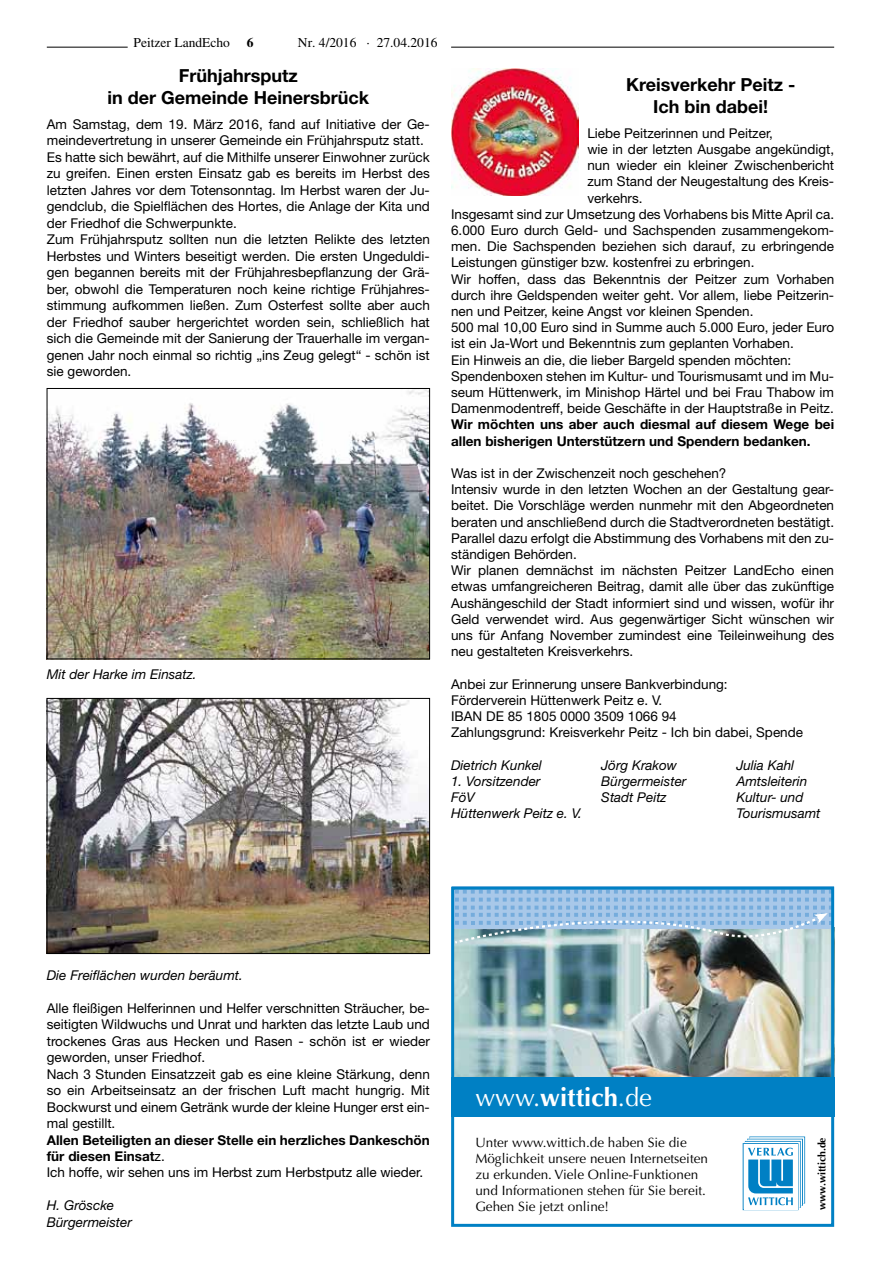
<style>
.page{position:relative;width:881px;height:1263px;background:#fff}
.page>*{position:absolute;margin:0;border:0;box-sizing:border-box;transform-origin:0 0}
.t1{font:25.5px "Optima LT";color:#fff}
.t2{font:700 18px/21.9px "Helvetica Neue LT";color:#000;text-align:center}
.t3{font:13.5px/16.5px "Helvetica Neue LT";color:#000}
.t4{font:700 13.5px/16.5px "Helvetica Neue LT";color:#000}
.t5{font:italic 13.5px/16.5px "Helvetica Neue LT";color:#000}
.t6{font:13.5px/16.2px "Optima LT";color:#000}
.t7{font:13.5px "Times LT";color:#000}
.t8{font:700 10.5px "Optima LT";color:#000}
.s1{font-weight:700}
.s2{font-weight:400}
</style>
<div class="page">
<hr style="left:47px;top:47px;width:81px;height:1px;background:#000">
<hr style="left:451px;top:47px;width:382px;height:1px;background:#000">
<img style="left:49px;top:390px;width:378px;height:267px">
<div style="left:47px;top:388px;width:382px;height:271px;border:1px solid #000"></div>
<img style="left:49px;top:700px;width:378px;height:252px">
<div style="left:47px;top:698px;width:382px;height:256px;border:1px solid #000"></div>
<img style="left:451px;top:68px;width:127px;height:128px">
<img style="left:455px;top:945px;width:374px;height:132px">
<svg style="left:455px;top:891px;width:374px;height:54px;background:#9fbed8"></svg>
<div style="left:451px;top:1077px;width:382px;height:39px;background:#0080c4"></div>
<svg style="left:742px;top:1136px;width:62px;height:74px"></svg>
<div style="left:451px;top:887px;width:382px;height:340px;border:3px solid #0080c4"></div>
<p class="t7" style="left:133px;top:34px;width:121px">Peitzer LandEcho <span class="s1">6</span></p>
<p class="t7" style="left:298px;top:34px;width:141px">Nr. 4/2016 · 27.04.2016</p>
<h2 class="t2" style="left:107px;top:64px;width:263px">Frühjahrsputz<br>in der Gemeinde Heinersbrück</h2>
<p class="t3" style="left:47px;top:116px;width:384px">Am Samstag, dem 19. März 2016, fand auf Initiative der Ge&shy;meindevertretung in unserer Gemeinde ein Frühjahrsputz statt.<br>Es hatte sich bewährt, auf die Mithilfe unserer Einwohner zurück zu greifen. Einen ersten Einsatz gab es bereits im Herbst des letzten Jahres vor dem Totensonntag. Im Herbst waren der Ju&shy;gendclub, die Spielflächen des Hortes, die Anlage der Kita und der Friedhof die Schwerpunkte.<br>Zum Frühjahrsputz sollten nun die letzten Relikte des letzten Herbstes und Winters beseitigt werden. Die ersten Ungeduldi&shy;gen begannen bereits mit der Frühjahresbepflanzung der Grä&shy;ber, obwohl die Temperaturen noch keine richtige Frühjahres&shy;stimmung aufkommen ließen. Zum Osterfest sollte aber auch der Friedhof sauber hergerichtet worden sein, schließlich hat sich die Gemeinde mit der Sanierung der Trauerhalle im vergan&shy;genen Jahr noch einmal so richtig „ins Zeug gelegt“ - schön ist sie geworden.</p>
<p class="t5" style="left:47px;top:665px;width:151px">Mit der Harke im Einsatz.</p>
<h2 class="t2" style="left:625px;top:74px;width:171px">Kreisverkehr Peitz -<br>Ich bin dabei!</h2>
<p class="t3" style="left:587px;top:124px;width:187px">Liebe Peitzerinnen und Peitzer,</p>
<p class="t3" style="left:587px;top:141px;width:248px">wie in der letzten Ausgabe angekündigt,</p>
<p class="t3" style="left:587px;top:157px;width:248px">nun wieder ein kleiner Zwischenbericht</p>
<p class="t3" style="left:587px;top:173px;width:248px">zum Stand der Neugestaltung des Kreis-</p>
<p class="t3" style="left:587px;top:189px;width:57px">verkehrs.</p>
<p class="t3" style="left:451px;top:205px;width:384px">Insgesamt sind zur Umsetzung des Vorhabens bis Mitte April ca.</p>
<p class="t3" style="left:451px;top:222px;width:384px">6.000 Euro durch Geld- und Sachspenden zusammengekom-</p>
<p class="t3" style="left:451px;top:238px;width:384px">men. Die Sachspenden beziehen sich darauf, zu erbringende</p>
<p class="t3" style="left:451px;top:254px;width:305px">Leistungen günstiger bzw. kostenfrei zu erbringen.</p>
<p class="t3" style="left:451px;top:270px;width:384px">Wir hoffen, dass das Bekenntnis der Peitzer zum Vorhaben</p>
<p class="t3" style="left:451px;top:286px;width:384px">durch ihre Geldspenden weiter geht. Vor allem, liebe Peitzerin-</p>
<p class="t3" style="left:451px;top:303px;width:304px">nen und Peitzer, keine Angst vor kleinen Spenden.</p>
<p class="t3" style="left:451px;top:319px;width:384px">500 mal 10,00 Euro sind in Summe auch 5.000 Euro, jeder Euro</p>
<p class="t3" style="left:451px;top:335px;width:344px">ist ein Ja-Wort und Bekenntnis zum geplanten Vorhaben.</p>
<p class="t3" style="left:451px;top:351px;width:341px">Ein Hinweis an die, die lieber Bargeld spenden möchten:</p>
<p class="t3" style="left:451px;top:367px;width:384px">Spendenboxen stehen im Kultur- und Tourismusamt und im Mu-</p>
<p class="t3" style="left:451px;top:384px;width:384px">seum Hüttenwerk, im Minishop Härtel und bei Frau Thabow im</p>
<p class="t3" style="left:451px;top:400px;width:384px">Damenmodentreff, beide Geschäfte in der Hauptstraße in Peitz.</p>
<p class="t4" style="left:451px;top:416px;width:384px">Wir möchten uns aber auch diesmal auf diesem Wege bei allen bisherigen Unterstützern und Spendern bedanken.</p>
<p class="t3" style="left:451px;top:465px;width:384px">Was ist in der Zwischenzeit noch geschehen?<br>Intensiv wurde in den letzten Wochen an der Gestaltung gear&shy;beitet. Die Vorschläge werden nunmehr mit den Abgeordneten beraten und anschließend durch die Stadtverordneten bestätigt.<br>Parallel dazu erfolgt die Abstimmung des Vorhabens mit den zu&shy;ständigen Behörden.<br>Wir planen demnächst im nächsten Peitzer LandEcho einen etwas umfangreicheren Beitrag, damit alle über das zukünftige Aushängeschild der Stadt informiert sind und wissen, wofür ihr Geld verwendet wird. Aus gegenwärtiger Sicht wünschen wir uns für Anfang November zumindest eine Teileinweihung des neu gestalteten Kreisverkehrs.</p>
<p class="t3" style="left:451px;top:675px;width:353px">Anbei zur Erinnerung unsere Bankverbindung:<br>Förderverein Hüttenwerk Peitz e. V.<br>IBAN DE 85 1805 0000 3509 1066 94<br>Zahlungsgrund: Kreisverkehr Peitz - Ich bin dabei, Spende</p>
<p class="t5" style="left:451px;top:756px;width:92px">Dietrich Kunkel</p>
<p class="t5" style="left:601px;top:756px;width:77px">Jörg Krakow</p>
<p class="t5" style="left:736px;top:756px;width:59px">Julia Kahl</p>
<p class="t5" style="left:451px;top:772px;width:91px">1. Vorsitzender</p>
<p class="t5" style="left:601px;top:772px;width:87px">Bürgermeister</p>
<p class="t5" style="left:736px;top:772px;width:72px">Amtsleiterin</p>
<p class="t5" style="left:451px;top:789px;width:25px">FöV</p>
<p class="t5" style="left:601px;top:789px;width:67px">Stadt Peitz</p>
<p class="t5" style="left:736px;top:789px;width:69px">Kultur- und</p>
<p class="t5" style="left:451px;top:805px;width:132px">Hüttenwerk Peitz e. V.</p>
<p class="t5" style="left:736px;top:805px;width:86px">Tourismusamt</p>
<p class="t5" style="left:47px;top:966px;width:197px">Die Freiflächen wurden beräumt.</p>
<p class="t3" style="left:47px;top:999px;width:384px">Alle fleißigen Helferinnen und Helfer verschnitten Sträucher, be&shy;seitigten Wildwuchs und Unrat und harkten das letzte Laub und trockenes Gras aus Hecken und Rasen - schön ist er wieder geworden, unser Friedhof.<br>Nach 3 Stunden Einsatzzeit gab es eine kleine Stärkung, denn so ein Arbeitseinsatz an der frischen Luft macht hungrig. Mit Bockwurst und einem Getränk wurde der kleine Hunger erst ein&shy;mal gestillt.</p>
<p class="t4" style="left:47px;top:1131px;width:384px">Allen Beteiligten an dieser Stelle ein herzliches Dankeschön für diesen Einsat<span class="s2">z.<br>Ich hoffe, wir sehen uns im Herbst zum Herbstputz alle wieder.</span></p>
<p class="t5" style="left:47px;top:1197px;width:87px">H. Gröscke<br>Bürgermeister</p>
<h1 class="t1" style="left:475px;top:1082px;width:178px">www.<span class="s1">wittich</span>.de</h1>
<p class="t6" style="left:475px;top:1134px;width:234px">Unter www.wittich.de haben Sie die Möglichkeit unsere neuen Internetseiten zu erkunden. Viele Online-Funktionen und Informationen stehen für Sie bereit.<br>Gehen Sie jetzt online!</p>
<p class="t8" style="left:815px;top:1210px;width:74px;rotate:-90deg">www.wittich.de</p>
</div>
